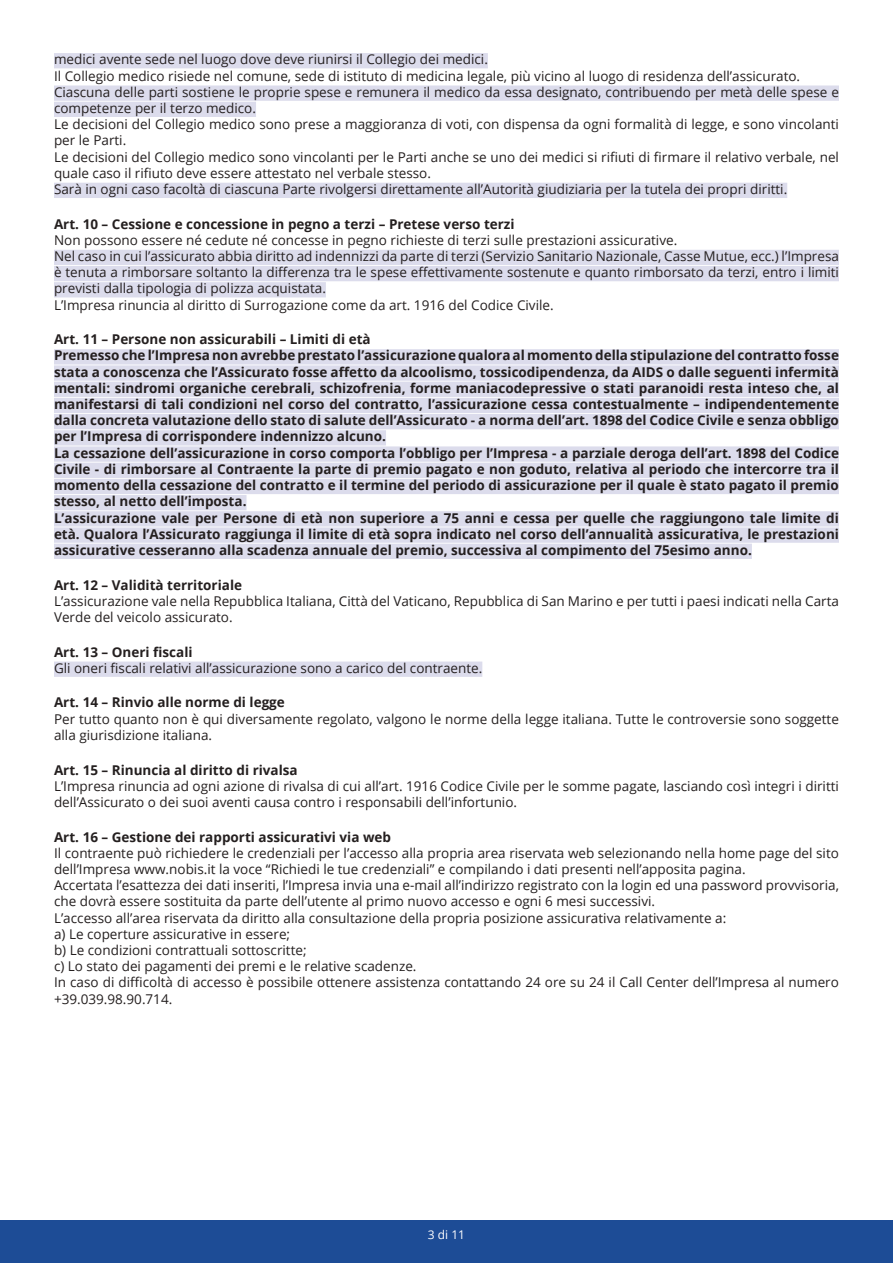
<style>
.page{position:relative;width:893px;height:1263px;background:#fff}
.page>*{position:absolute;margin:0;border:0;box-sizing:border-box;transform-origin:0 0}
.t1{font:13.5px/16.2px "Open Sans";color:#241f1f}
.t2{font:700 13.5px/16.2px "Open Sans";color:#241f1f}
.t3{font:12px "Open Sans";color:#fff}
</style>
<div class="page">
<div style="left:0;top:1220px;width:893px;height:43px;background:#1d4c96"></div>
<div style="left:54px;top:53px;width:434px;height:15px;background:#dcdcec"></div>
<div style="left:54px;top:85px;width:785px;height:16px;background:#dcdcec"></div>
<div style="left:54px;top:102px;width:202px;height:15px;background:#dcdcec"></div>
<div style="left:54px;top:183px;width:733px;height:15px;background:#dcdcec"></div>
<div style="left:54px;top:250px;width:785px;height:15px;background:#dcdcec"></div>
<div style="left:54px;top:266px;width:785px;height:15px;background:#dcdcec"></div>
<div style="left:54px;top:282px;width:272px;height:15px;background:#dcdcec"></div>
<div style="left:54px;top:349px;width:785px;height:15px;background:#dcdcec"></div>
<div style="left:54px;top:365px;width:785px;height:16px;background:#dcdcec"></div>
<div style="left:54px;top:382px;width:785px;height:15px;background:#dcdcec"></div>
<div style="left:54px;top:398px;width:785px;height:15px;background:#dcdcec"></div>
<div style="left:54px;top:414px;width:785px;height:15px;background:#dcdcec"></div>
<div style="left:54px;top:430px;width:332px;height:15px;background:#dcdcec"></div>
<div style="left:54px;top:446px;width:785px;height:16px;background:#dcdcec"></div>
<div style="left:54px;top:463px;width:785px;height:15px;background:#dcdcec"></div>
<div style="left:54px;top:479px;width:785px;height:15px;background:#dcdcec"></div>
<div style="left:54px;top:495px;width:192px;height:15px;background:#dcdcec"></div>
<div style="left:54px;top:511px;width:785px;height:15px;background:#dcdcec"></div>
<div style="left:54px;top:527px;width:785px;height:16px;background:#dcdcec"></div>
<div style="left:54px;top:544px;width:698px;height:15px;background:#dcdcec"></div>
<div style="left:54px;top:661px;width:428px;height:16px;background:#dcdcec"></div>
<p class="t1" style="left:54px;top:51px;width:786px">medici avente sede nel luogo dove deve riunirsi il Collegio dei medici.<br>Il Collegio medico risiede nel comune, sede di istituto di medicina legale, più vicino al luogo di residenza dell’assicurato.<br>Ciascuna delle parti sostiene le proprie spese e remunera il medico da essa designato, contribuendo per metà delle spese e competenze per il terzo medico.<br>Le decisioni del Collegio medico sono prese a maggioranza di voti, con dispensa da ogni formalità di legge, e sono vincolanti per le Parti.<br>Le decisioni del Collegio medico sono vincolanti per le Parti anche se uno dei medici si rifiuti di firmare il relativo verbale, nel quale caso il rifiuto deve essere attestato nel verbale stesso.<br>Sarà in ogni caso facoltà di ciascuna Parte rivolgersi direttamente all’Autorità giudiziaria per la tutela dei propri diritti.</p>
<p class="t2" style="left:54px;top:215px;width:462px">Art. 10 – Cessione e concessione in pegno a terzi – Pretese verso terzi</p>
<p class="t1" style="left:54px;top:231px;width:786px">Non possono essere né cedute né concesse in pegno richieste di terzi sulle prestazioni assicurative.<br>Nel caso in cui l’assicurato abbia diritto ad indennizzi da parte di terzi (Servizio Sanitario Nazionale, Casse Mutue, ecc.) l’Impresa è tenuta a rimborsare soltanto la differenza tra le spese effettivamente sostenute e quanto rimborsato da terzi, entro i limiti previsti dalla tipologia di polizza acquistata.<br>L’Impresa rinuncia al diritto di Surrogazione come da art. 1916 del Codice Civile.</p>
<p class="t2" style="left:54px;top:331px;width:786px">Art. 11 – Persone non assicurabili – Limiti di età<br>Premesso che l’Impresa non avrebbe prestato l’assicurazione qualora al momento della stipulazione del contratto fosse stata a conoscenza che l’Assicurato fosse affetto da alcoolismo, tossicodipendenza, da AIDS o dalle seguenti infermità mentali: sindromi organiche cerebrali, schizofrenia, forme maniacodepressive o stati paranoidi resta inteso che, al manifestarsi di tali condizioni nel corso del contratto, l’assicurazione cessa contestualmente – indipendentemente dalla concreta valutazione dello stato di salute dell’Assicurato - a norma dell’art. 1898 del Codice Civile e senza obbligo per l’Impresa di corrispondere indennizzo alcuno.<br>La cessazione dell’assicurazione in corso comporta l’obbligo per l’Impresa - a parziale deroga dell’art. 1898 del Codice Civile - di rimborsare al Contraente la parte di premio pagato e non goduto, relativa al periodo che intercorre tra il momento della cessazione del contratto e il termine del periodo di assicurazione per il quale è stato pagato il premio stesso, al netto dell’imposta.<br>L’assicurazione vale per Persone di età non superiore a 75 anni e cessa per quelle che raggiungono tale limite di età. Qualora l’Assicurato raggiunga il limite di età sopra indicato nel corso dell’annualità assicurativa, le prestazioni assicurative cesseranno alla scadenza annuale del premio, successiva al compimento del 75esimo anno.</p>
<p class="t2" style="left:54px;top:576px;width:190px">Art. 12 – Validità territoriale</p>
<p class="t1" style="left:54px;top:592px;width:786px">L’assicurazione vale nella Repubblica Italiana, Città del Vaticano, Repubblica di San Marino e per tutti i paesi indicati nella Carta<br>Verde del veicolo assicurato.</p>
<p class="t2" style="left:54px;top:643px;width:140px">Art. 13 – Oneri fiscali</p>
<p class="t1" style="left:54px;top:659px;width:430px">Gli oneri fiscali relativi all’assicurazione sono a carico del contraente.</p>
<p class="t2" style="left:54px;top:694px;width:232px">Art. 14 – Rinvio alle norme di legge</p>
<p class="t1" style="left:54px;top:710px;width:786px">Per tutto quanto non è qui diversamente regolato, valgono le norme della legge italiana. Tutte le controversie sono soggette alla giurisdizione italiana.</p>
<p class="t2" style="left:54px;top:761px;width:245px">Art. 15 – Rinuncia al diritto di rivalsa</p>
<p class="t1" style="left:54px;top:777px;width:786px">L’Impresa rinuncia ad ogni azione di rivalsa di cui all’art. 1916 Codice Civile per le somme pagate, lasciando così integri i diritti dell’Assicurato o dei suoi aventi causa contro i responsabili dell’infortunio.</p>
<p class="t2" style="left:54px;top:828px;width:339px">Art. 16 – Gestione dei rapporti assicurativi via web</p>
<p class="t1" style="left:54px;top:844px;width:786px">Il contraente può richiedere le credenziali per l’accesso alla propria area riservata web selezionando nella home page del sito dell’Impresa www.nobis.it la voce “Richiedi le tue credenziali” e compilando i dati presenti nell’apposita pagina.<br>Accertata l’esattezza dei dati inseriti, l’Impresa invia una e-mail all’indirizzo registrato con la login ed una password provvisoria, che dovrà essere sostituita da parte dell’utente al primo nuovo accesso e ogni 6 mesi successivi.<br>L’accesso all’area riservata da diritto alla consultazione della propria posizione assicurativa relativamente a:<br>a) Le coperture assicurative in essere;<br>b) Le condizioni contrattuali sottoscritte;<br>c) Lo stato dei pagamenti dei premi e le relative scadenze.<br>In caso di difficoltà di accesso è possibile ottenere assistenza contattando 24 ore su 24 il Call Center dell’Impresa al numero +39.039.98.90.714.</p>
<p class="t3" style="left:428px;top:1227px;width:39px">3 di 11</p>
</div>
